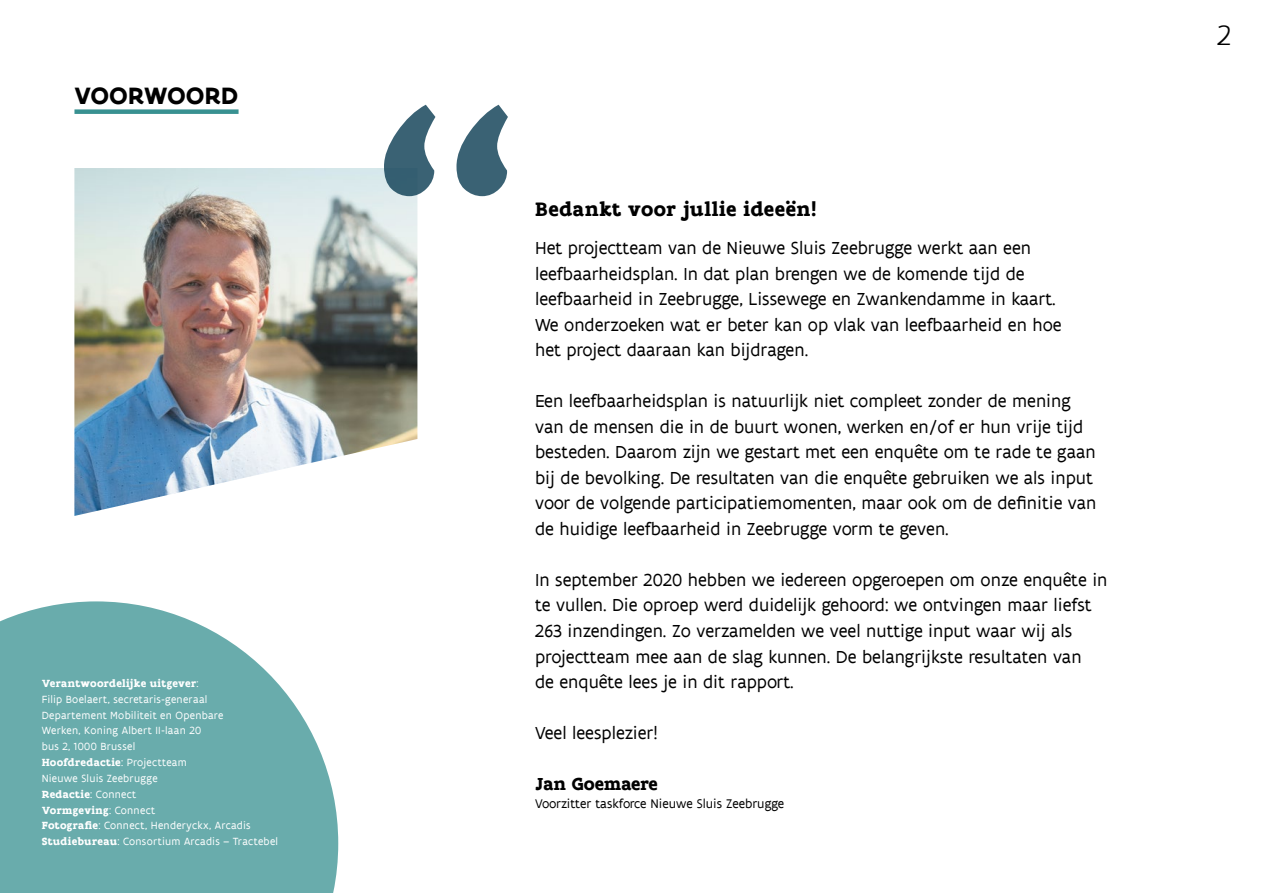
<style>
.page{position:relative;width:1263px;height:893px;background:#fff}
.page>*{position:absolute;margin:0;border:0;box-sizing:border-box;transform-origin:0 0}
.t1{font:300 30px "Flanders Art Sans";color:#000}
.t2{font:700 25.5px "Flanders Art Sans";letter-spacing:.005em;color:#000}
.t3{font:700 21px "Flanders Art Serif";letter-spacing:.02em;color:#000}
.t4{font:18.75px/25.5px "Flanders Art Sans";color:#000}
.t5{font:700 18.75px "Flanders Art Serif";color:#000}
.t6{font:13.5px "Flanders Art Sans";color:#000}
.t7{font:11.25px/15.9px "Flanders Art Sans";letter-spacing:.025em;color:#fff}
.t8{font:700 11.25px/15.9px "Flanders Art Serif";letter-spacing:.025em;color:#fff}
.s1{font-family:"Flanders Art Sans";font-weight:400}
.s2{font-family:"Flanders Art Serif";font-weight:700}
</style>
<div class="page">
<img style="left:74px;top:168px;width:343px;height:348px">
<svg style="left:384px;top:105px;width:124px;height:91px"></svg>
<svg style="left:0;top:601px;width:338px;height:292px;background:#7db7b7"></svg>
<div style="left:74px;top:109px;width:165px;height:5px;background:#389191"></div>
<h2 class="t2" style="left:74px;top:80px;width:166px">VOORWOORD</h2>
<p class="t8" style="left:42px;top:675px;width:159px">Verantwoordelijke uitgever<span class="s1">:</span></p>
<p class="t7" style="left:42px;top:691px;width:183px">Filip Boelaert, secretaris-generaal<br>Departement Mobiliteit en Openbare<br>Werken, Koning Albert II-laan 20<br>bus 2, 1000 Brussel</p>
<p class="t8" style="left:42px;top:754px;width:147px">Hoofdredactie<span class="s1">: Projectteam</span></p>
<p class="t7" style="left:42px;top:770px;width:117px">Nieuwe Sluis Zeebrugge</p>
<p class="t8" style="left:42px;top:786px;width:115px">Redactie<span class="s1">: Connect<br></span>Vormgeving<span class="s1">: Connect</span></p>
<p class="t7" style="left:42px;top:818px;width:238px"><span class="s2">Fotografie</span>: Connect, Henderyckx, Arcadis<br><span class="s2">Studiebureau</span>: Consortium Arcadis – Tractebel</p>
<p class="t3" style="left:535px;top:196px;width:283px">Bedankt voor jullie ideeën!</p>
<p class="t4" style="left:535px;top:236px;width:528px">Het projectteam van de Nieuwe Sluis Zeebrugge werkt aan een leefbaarheidsplan. In dat plan brengen we de komende tijd de leefbaarheid in Zeebrugge, Lissewege en Zwankendamme in kaart.<br>We onderzoeken wat er beter kan op vlak van leefbaarheid en hoe het project daaraan kan bijdragen.</p>
<p class="t4" style="left:535px;top:389px;width:563px">Een leefbaarheidsplan is natuurlijk niet compleet zonder de mening van de mensen die in de buurt wonen, werken en/of er hun vrije tijd besteden. Daarom zijn we gestart met een enquête om te rade te gaan bij de bevolking. De resultaten van die enquête gebruiken we als input voor de volgende participatiemomenten, maar ook om de definitie van de huidige leefbaarheid in Zeebrugge vorm te geven.</p>
<p class="t4" style="left:535px;top:567px;width:574px">In september 2020 hebben we iedereen opgeroepen om onze enquête in te vullen. Die oproep werd duidelijk gehoord: we ontvingen maar liefst 263 inzendingen. Zo verzamelden we veel nuttige input waar wij als projectteam mee aan de slag kunnen. De belangrijkste resultaten van<br>de enquête lees je in dit rapport.</p>
<p class="t4" style="left:535px;top:720px;width:124px">Veel leesplezier!</p>
<p class="t5" style="left:535px;top:772px;width:124px">Jan Goemaere</p>
<p class="t6" style="left:535px;top:795px;width:251px">Voorzitter taskforce Nieuwe Sluis Zeebrugge</p>
<h1 class="t1" style="left:1217px;top:17px;width:16px">2</h1>
</div>
